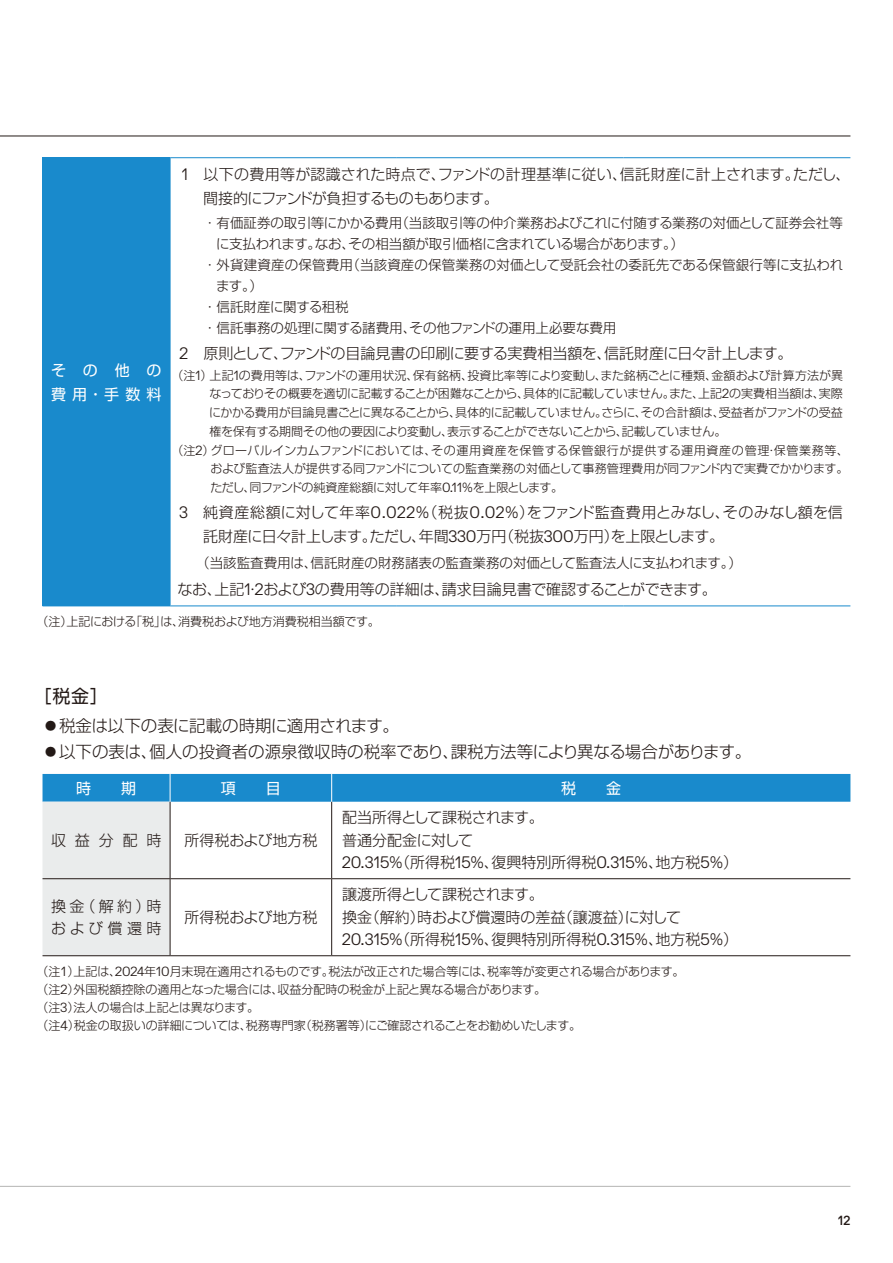
<style>
.page{position:relative;width:893px;height:1263px;background:#fff}
.page>*{position:absolute;margin:0;border:0;box-sizing:border-box;transform-origin:0 0}
.t1{font:18px "Shin Go Pr 5";color:#231916}
.t2{font:16.5px "JPMAM Pro Lig";color:#231916}
.t3{font:300 16.5px "Shin Go Pr 5";color:#231916}
.t4{font:300 16.5px "Shin Go Pr 5";letter-spacing:-.02em;color:#231916}
.t5{font:300 15px/24px "Shin Go Pr 5";letter-spacing:-.01em;color:#231916}
.t6{font:300 15px/22.5px "Shin Go Pr 5";letter-spacing:-.03em;color:#231916}
.t7{font:15px/24px "Shin Go Pr 5";letter-spacing:.77em;color:#fff}
.t8{font:300 15px/22.5px "Shin Go Pr 5";letter-spacing:.245em;color:#231916}
.t9{font:300 13.5px "Shin Go Pr 5";color:#231916}
.t10{font:300 13.5px "Shin Go Pr 5";letter-spacing:-.02em;color:#231916}
.t11{font:13.2px "JPMAM Pro Med";color:#231916}
.t12{font:300 12px/18px "Shin Go Pr 5";letter-spacing:-.015em;color:#231916}
.t13{font:300 12px "Shin Go Pr 5";letter-spacing:-.035em;color:#231916}
.t14{font:300 12px "Shin Go Pr 5";letter-spacing:.015em;color:#231916}
.t15{font:300 12px "Shin Go Pr 5";letter-spacing:.045em;color:#231916}
.t16{font:300 12px "Shin Go Pr 5";letter-spacing:-.04em;color:#231916}
.s1{font-family:"JPMAM Pro Lig";font-weight:400;font-size:16.5px}
.s2{font-family:"JPMAM Pro Lig";font-weight:400;font-size:13.2px}
.s3{font-family:"Shin Go Pr 5";font-weight:300;font-size:15px}
</style>
<div class="page">
<hr style="left:0;top:1186px;width:850px;height:1px;background:#b5b5b4">
<hr style="left:0;top:136px;width:850px;height:1px;background:#231916">
<svg style="left:43px;top:774px;width:807px;height:182px"></svg>
<div style="left:43px;top:158px;width:127px;height:448px;background:#198acc"></div>
<hr style="left:43px;top:157px;width:127px;height:1px;background:#198acc">
<hr style="left:170px;top:157px;width:227px;height:1px;background:#198acc">
<hr style="left:170px;top:158px;width:1px;height:447px;background:#198acc">
<hr style="left:397px;top:157px;width:227px;height:1px;background:#198acc">
<hr style="left:624px;top:157px;width:226px;height:1px;background:#198acc">
<hr style="left:170px;top:605px;width:227px;height:1px;background:#198acc">
<hr style="left:397px;top:605px;width:227px;height:1px;background:#198acc">
<hr style="left:624px;top:605px;width:226px;height:1px;background:#198acc">
<p class="t5" style="left:203px;top:161px;width:649px;text-indent:-21px"><span class="s1">1</span> 以下の費用等が認識された時点で、ファンドの計理基準に従い、信託財産に計上されます。ただし、間接的にファンドが負担するものもあります。</p>
<p class="t9" style="left:203px;top:211px;width:641px">・有価証券の取引等にかかる費用（当該取引等の仲介業務およびこれに付随する業務の対価として証券会社等</p>
<p class="t10" style="left:216px;top:232px;width:470px">に支払われます。なお、その相当額が取引価格に含まれている場合があります。）</p>
<p class="t9" style="left:203px;top:253px;width:642px">・外貨建資産の保管費用（当該資産の保管業務の対価として受託会社の委託先である保管銀行等に支払われ</p>
<p class="t9" style="left:216px;top:274px;width:49px">ます。）</p>
<p class="t9" style="left:203px;top:295px;width:147px">・信託財産に関する租税</p>
<p class="t9" style="left:203px;top:316px;width:415px">・信託事務の処理に関する諸費用、その他ファンドの運用上必要な費用</p>
<p class="t5" style="left:180px;top:340px;width:614px"><span class="s1">2</span> 　原則として、ファンドの目論見書の印刷に要する実費相当額を、信託財産に日々計上します。</p>
<p class="t14" style="left:172px;top:365px;width:673px">（注<span class="s2">1</span>）上記<span class="s2">1</span>の費用等は、ファンドの運用状況、保有銘柄、投資比率等により変動し、また銘柄ごとに種類、金額および計算方法が異</p>
<p class="t12" style="left:209px;top:384px;width:635px">なっておりその概要を適切に記載することが困難なことから、具体的に記載していません。また、上記<span class="s2">2</span>の実費相当額は、実際</p>
<p class="t13" style="left:209px;top:403px;width:635px">にかかる費用が目論見書ごとに異なることから、具体的に記載していません。さらに、その合計額は、受益者がファンドの受益</p>
<p class="t13" style="left:209px;top:421px;width:518px">権を保有する期間その他の要因により変動し、表示することができないことから、記載していません。</p>
<p class="t15" style="left:172px;top:440px;width:679px">（注<span class="s2">2</span>）グローバルインカムファンドにおいては、その運用資産を保管する保管銀行が提供する運用資産の管理・保管業務等、</p>
<p class="t12" style="left:211px;top:459px;width:639px">および監査法人が提供する同ファンドについての監査業務の対価として事務管理費用が同ファンド内で実費でかかります。</p>
<p class="t16" style="left:210px;top:478px;width:354px">ただし、同ファンドの純資産総額に対して年率<span class="s2">0.11%</span>を上限とします。</p>
<p class="t5" style="left:203px;top:499px;width:641px;text-indent:-24px"><span class="s1">3</span> 純資産総額に対して年率<span class="s1">0.022%</span>（税抜<span class="s1">0.02%</span>）をファンド監査費用とみなし、そのみなし額を信託財産に日々計上します。ただし、年間<span class="s1">330</span>万円（税抜<span class="s1">300</span>万円）を上限とします。</p>
<p class="t9" style="left:196px;top:552px;width:547px">（当該監査費用は、信託財産の財務諸表の監査業務の対価として監査法人に支払われます。）</p>
<p class="t5" style="left:177px;top:575px;width:541px">なお、上記<span class="s1">1</span>・<span class="s1">2</span>および<span class="s1">3</span>の費用等の詳細は、請求目論見書で確認することができます。</p>
<p class="t12" style="left:37px;top:611px;width:345px">（注）上記における「税」は、消費税および地方消費税相当額です。</p>
<p class="t7" style="left:51px;top:356px;width:112px">その他の費用・手数料</p>
<h1 class="t1" style="left:34px;top:681px;width:76px">［税金］</h1>
<h2 class="t4" style="left:43px;top:712px;width:358px">●税金は以下の表に記載の時期に適用されます。</h2>
<h2 class="t3" style="left:43px;top:738px;width:710px">●以下の表は、個人の投資者の源泉徴収時の税率であり、課税方法等により異なる場合があります。</h2>
<p class="t7" style="left:76px;top:774px;width:62px">時　　期</p>
<p class="t7" style="left:221px;top:774px;width:61px">項　　目</p>
<p class="t7" style="left:561px;top:774px;width:61px">税　　金</p>
<p class="t5" style="left:51px;top:827px;width:112px">収益分配時</p>
<p class="t5" style="left:184px;top:827px;width:135px">所得税および地方税</p>
<p class="t6" style="left:342px;top:805px;width:203px">配当所得として課税されます。普通分配金に対して</p>
<h2 class="t2" style="left:342px;top:853px;width:397px">20.315%<span class="s3">（所得税</span>15%<span class="s3">、復興特別所得税</span>0.315%<span class="s3">、地方税</span>5%<span class="s3">）</span></h2>
<p class="t5" style="left:342px;top:882px;width:340px;line-height:22.5px">譲渡所得として課税されます。<br>換金（解約）時および償還時の差益（譲渡益）に対して</p>
<h2 class="t2" style="left:342px;top:930px;width:397px">20.315%<span class="s3">（所得税</span>15%<span class="s3">、復興特別所得税</span>0.315%<span class="s3">、地方税</span>5%<span class="s3">）</span></h2>
<p class="t12" style="left:37px;top:961px;width:649px">（注 <span class="s2">1</span> ）上記は、<span class="s2">2024</span>年<span class="s2">10</span>月末現在適用されるものです。税法が改正された場合等には、税率等が変更される場合があります。（注<span class="s2">2</span>）外国税額控除の適用となった場合には、収益分配時の税金が上記と異なる場合があります。<br>（注<span class="s2">3</span>）法人の場合は上記とは異なります。<br>（注<span class="s2">4</span>）税金の取扱いの詳細については、税務専門家（税務署等）にご確認されることをお勧めいたします。</p>
<p class="t8" style="left:51px;top:893px;width:112px">換金（解約）時および償還時</p>
<p class="t5" style="left:184px;top:904px;width:135px">所得税および地方税</p>
<p class="t11" style="left:838px;top:1212px;width:14px">12</p>
</div>
